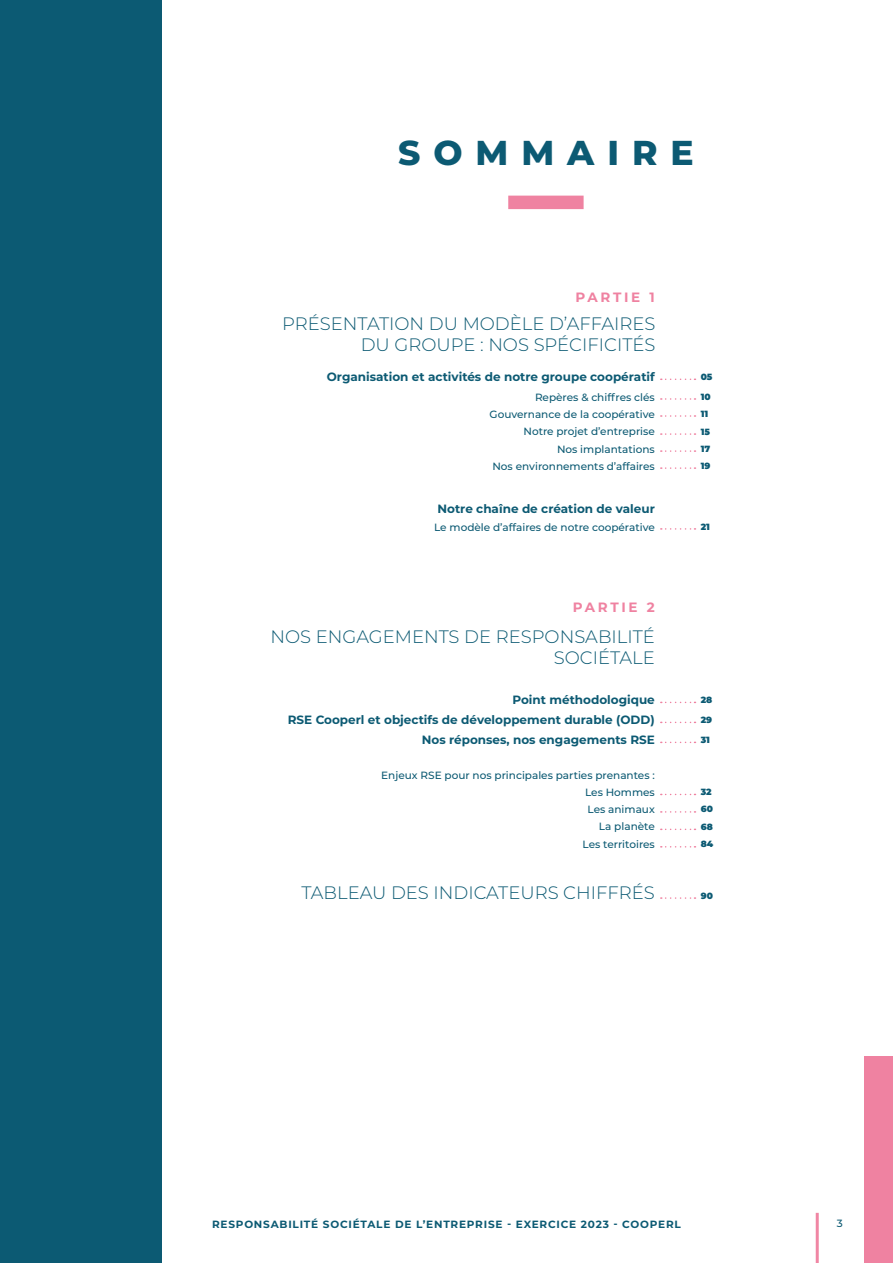
<style>
.page{position:relative;width:893px;height:1263px;background:#fff}
.page>*{position:absolute;margin:0;border:0;box-sizing:border-box;transform-origin:0 0}
.t1{font:800 34.5px "Montserrat";letter-spacing:.375em;color:#0c5a73}
.t2{font:300 18px/21px "Montserrat";color:#0c5a73;text-align:right}
.t3{font:700 13.5px "Montserrat";letter-spacing:.2em;color:#ef82a1}
.t4{font:700 12px/20.2px "Montserrat";color:#0c5a73;text-align:right}
.t5{font:500 10.5px/17.2px "Montserrat";color:#0c5a73;text-align:right}
.t6{font:700 10.5px "Montserrat";letter-spacing:.075em;color:#0c5a73}
.t7{font:900 9px/17.2px "Montserrat";color:#0c5a73}
</style>
<div class="page">
<hr style="left:816px;top:1213px;width:3px;height:50px;background:#f086a4">
<div style="left:0;top:0;width:162px;height:1263px;background:#0c5a73"></div>
<svg style="left:661px;top:398px;width:34px;height:2px"></svg>
<svg style="left:661px;top:433px;width:34px;height:2px"></svg>
<svg style="left:661px;top:415px;width:34px;height:2px"></svg>
<svg style="left:661px;top:450px;width:34px;height:2px"></svg>
<svg style="left:661px;top:467px;width:34px;height:2px"></svg>
<svg style="left:661px;top:528px;width:34px;height:2px"></svg>
<svg style="left:661px;top:702px;width:34px;height:1px"></svg>
<svg style="left:661px;top:722px;width:34px;height:1px"></svg>
<svg style="left:661px;top:742px;width:34px;height:1px"></svg>
<svg style="left:661px;top:794px;width:34px;height:1px"></svg>
<svg style="left:661px;top:811px;width:34px;height:2px"></svg>
<svg style="left:661px;top:829px;width:34px;height:1px"></svg>
<svg style="left:661px;top:846px;width:34px;height:1px"></svg>
<svg style="left:661px;top:897px;width:34px;height:2px"></svg>
<svg style="left:661px;top:378px;width:34px;height:2px"></svg>
<div style="left:508px;top:196px;width:76px;height:13px;background:#ef82a1"></div>
<div style="left:864px;top:1057px;width:29px;height:206px;background:#ef82a1"></div>
<h1 class="t1" style="left:398px;top:128px;width:297px">SOMMAIRE</h1>
<p class="t3" style="left:576px;top:287px;width:81px">PARTIE 1</p>
<h2 class="t2" style="left:282px;top:312px;width:375px">PRÉSENTATION DU MODÈLE D’AFFAIRES<br>DU GROUPE : NOS SPÉCIFICITÉS</h2>
<p class="t4" style="left:327px;top:365px;width:329px">Organisation et activités de notre groupe coopératif</p>
<p class="t5" style="left:490px;top:388px;width:167px">Repères &amp; chiffres clés<br>Gouvernance de la coopérative<br>Notre projet d’entreprise<br>Nos implantations<br>Nos environnements d’affaires</p>
<p class="t4" style="left:437px;top:498px;width:219px">Notre chaîne de création de valeur</p>
<p class="t5" style="left:434px;top:518px;width:222px">Le modèle d’affaires de notre coopérative</p>
<p class="t3" style="left:573px;top:597px;width:83px">PARTIE 2</p>
<h2 class="t2" style="left:270px;top:625px;width:386px">NOS ENGAGEMENTS DE RESPONSABILITÉ<br>SOCIÉTALE</h2>
<p class="t4" style="left:288px;top:689px;width:369px">Point méthodologique<br>RSE Cooperl et objectifs de développement durable (ODD)<br>Nos réponses, nos engagements RSE</p>
<p class="t5" style="left:381px;top:766px;width:275px">Enjeux RSE pour nos principales parties prenantes :<br>Les Hommes<br>Les animaux<br>La planète<br>Les territoires</p>
<h2 class="t2" style="left:301px;top:881px;width:355px">TABLEAU DES INDICATEURS CHIFFRÉS</h2>
<p class="t7" style="left:701px;top:367px;width:13px">05</p>
<p class="t7" style="left:701px;top:388px;width:11px">10<br>11<br>15<br>17<br>19</p>
<p class="t7" style="left:701px;top:517px;width:11px">21</p>
<p class="t7" style="left:701px;top:690px;width:13px">28</p>
<p class="t7" style="left:701px;top:711px;width:13px">29</p>
<p class="t7" style="left:701px;top:731px;width:11px">31</p>
<p class="t7" style="left:701px;top:783px;width:14px">32<br>60<br>68<br>84</p>
<p class="t7" style="left:701px;top:886px;width:14px">90</p>
<p class="t6" style="left:212px;top:1217px;width:470px">RESPONSABILITÉ SOCIÉTALE DE L’ENTREPRISE - EXERCICE 2023 - COOPERL</p>
<p class="t5" style="left:837px;top:1214px;width:8px">3</p>
</div>
